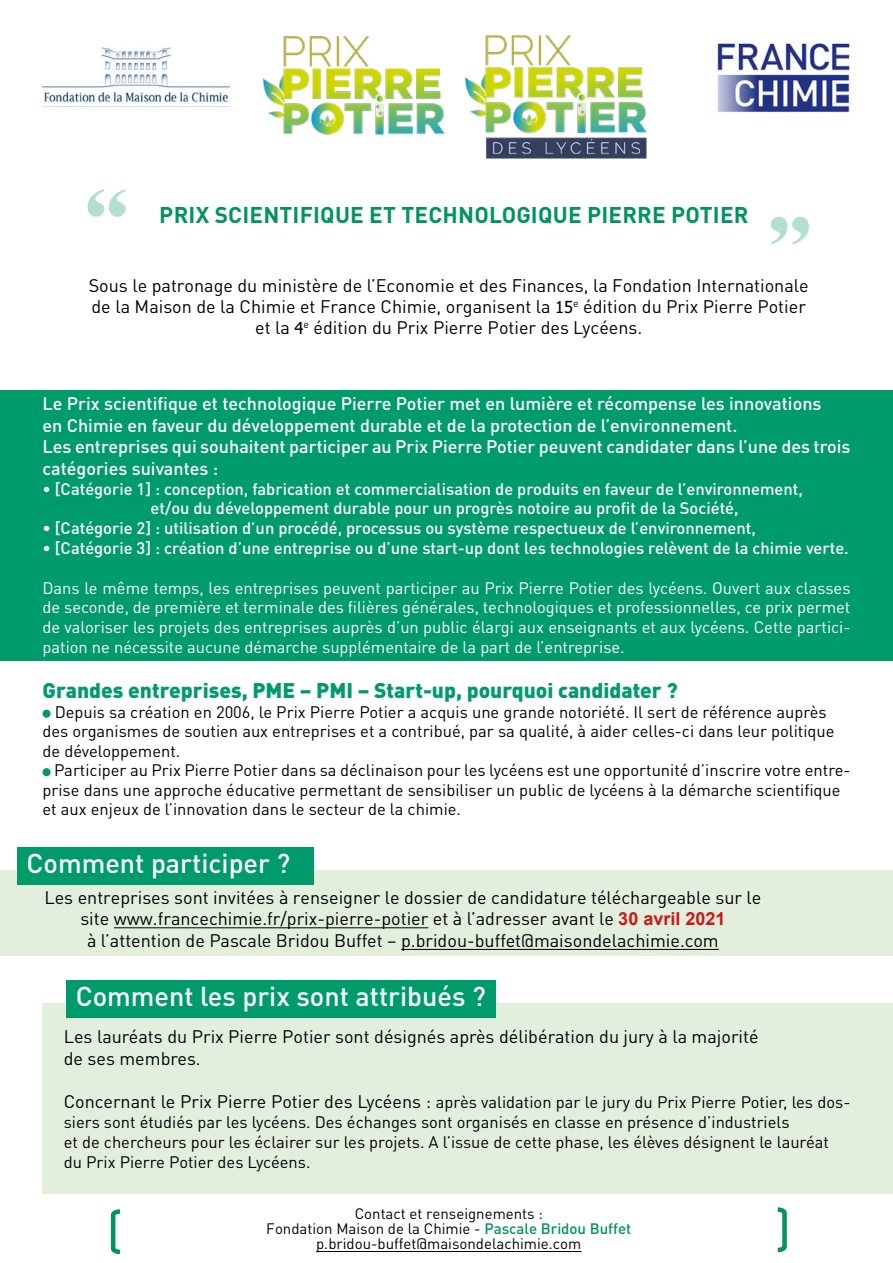
<style>
.page{position:relative;width:893px;height:1263px;background:#fff}
.page>*{position:absolute;margin:0;border:0;box-sizing:border-box;transform-origin:0 0}
.t1{font:500 27px "DIN Pro";color:#fff}
.t2{font:700 22.5px "DIN Pro";letter-spacing:.01em;color:#00945e}
.t3{font:900 21px "DIN Pro";color:#009b6b}
.t4{font:18px/21.6px "DIN Pro";color:#000;text-align:center}
.t5{font:500 18px/21.6px "DIN Pro";color:#fff}
.t6{font:16.5px/19.5px "DIN Pro";color:#000}
.t7{font:16.5px/19.8px "DIN Pro";color:#fff;text-align:justify}
.t8{font:500 16.5px/19.8px "DIN Pro";color:#fff}
.t9{font:15px/15px "DIN Pro";color:#000;text-align:center}
.s1{font-family:"Tahoma";font-size:16.5px}
.s2{font-family:"Arial";font-weight:700;color:#cd1719}
.s3{font-size:18px}
.s4{font-weight:500;color:#00945e}
</style>
<div class="page">
<div style="left:0;top:390px;width:893px;height:270px;background:#009b6b"></div>
<div style="left:43px;top:1003px;width:850px;height:191px;background:#e2efdd"></div>
<div style="left:0;top:870px;width:893px;height:86px;background:#e2efdd"></div>
<hr style="left:401px;top:949px;width:318px;height:1px;background:#000">
<hr style="left:114px;top:927px;width:314px;height:1px;background:#000">
<img style="left:717px;top:43px;width:133px;height:70px">
<img style="left:465px;top:34px;width:182px;height:125px">
<img style="left:43px;top:47px;width:187px;height:60px">
<img style="left:263px;top:36px;width:182px;height:99px">
<hr style="left:316px;top:1251px;width:265px;height:1px;background:#000">
<svg style="left:110px;top:1209px;width:10px;height:46px"></svg>
<svg style="left:777px;top:1207px;width:10px;height:46px"></svg>
<div style="left:17px;top:847px;width:296px;height:37px;background:#009b6b"></div>
<div style="left:66px;top:980px;width:429px;height:37px;background:#009b6b"></div>
<div style="left:43px;top:710px;width:8px;height:8px;background:#096;border-radius:50%"></div>
<div style="left:43px;top:768px;width:8px;height:8px;background:#096;border-radius:50%"></div>
<svg style="left:88px;top:189px;width:38px;height:28px"></svg>
<svg style="left:770px;top:217px;width:39px;height:27px"></svg>
<h2 class="t2" style="left:159px;top:200px;width:591px">PRIX SCIENTIFIQUE ET TECHNOLOGIQUE PIERRE POTIER</h2>
<p class="t4" style="left:89px;top:274px;width:722px;line-height:20.9px">Sous le patronage du ministère de l’Economie et des Finances, la Fondation Internationale de la Maison de la Chimie et France Chimie, organisent la <span class="s1">15</span><sup>e</sup> édition du Prix Pierre Potier et la <span class="s1">4</span><sup>e</sup> édition du Prix Pierre Potier des Lycéens.</p>
<p class="t5" style="left:43px;top:392px;width:809px">Le Prix scientifique et technologique Pierre Potier met en lumière et récompense les innovations<br>en Chimie en faveur du développement durable et de la protection de l’environnement.<br>Les entreprises qui souhaitent participer au Prix Pierre Potier peuvent candidater dans l’une des trois catégories suivantes :</p>
<p class="t8" style="left:151px;top:478px;width:654px;text-indent:-108px">• [Catégorie 1] : conception, fabrication et commercialisation de produits en faveur de l’environnement, et/ou du développement durable pour un progrès notoire au profit de la Société,</p>
<p class="t8" style="left:43px;top:518px;width:715px">• [Catégorie 2] : utilisation d’un procédé, processus ou système respectueux de l’environnement,</p>
<p class="t8" style="left:43px;top:537px;width:808px">• [Catégorie 3] : création d’une entreprise ou d’une start-up dont les technologies relèvent de la chimie verte.</p>
<p class="t7" style="left:43px;top:577px;width:809px">Dans le même temps, les entreprises peuvent participer au Prix Pierre Potier des lycéens. Ouvert aux classes de seconde, de première et terminale des filières générales, technologiques et professionnelles, ce prix permet de valoriser les projets des entreprises auprès d’un public élargi aux enseignants et aux lycéens. Cette partici&shy;pation ne nécessite aucune démarche supplémentaire de la part de l’entreprise.</p>
<p class="t3" style="left:43px;top:676px;width:637px">Grandes entreprises, PME – PMI – Start-up, pourquoi candidater ?</p>
<p class="t6" style="left:43px;top:701px;width:794px;text-indent:12px">Depuis sa création en 2006, le Prix Pierre Potier a acquis une grande notoriété. Il sert de référence auprès des organismes de soutien aux entreprises et a contribué, par sa qualité, à aider celles-ci dans leur politique de développement.</p>
<p class="t6" style="left:43px;top:760px;width:809px;text-indent:12px">Participer au Prix Pierre Potier dans sa déclinaison pour les lycéens est une opportunité d’inscrire votre entre&shy;prise dans une approche éducative permettant de sensibiliser un public de lycéens à la démarche scientifique et aux enjeux de l’innovation dans le secteur de la chimie.</p>
<h1 class="t1" style="left:27px;top:845px;width:265px">Comment participer ?</h1>
<p class="t4" style="left:44px;top:885px;width:718px">Les entreprises sont invitées à renseigner le dossier de candidature téléchargeable sur le site www.francechimie.fr/prix-pierre-potier et à l’adresser avant le <span class="s2">30 avril 2021<br></span>à l’attention de Pascale Bridou Buffet – p.bridou-buffet@maisondelachimie.com</p>
<h1 class="t1" style="left:76px;top:978px;width:411px">Comment les prix sont attribués ?</h1>
<p class="t4" style="left:64px;top:1025px;width:696px;text-align:left">Les lauréats du Prix Pierre Potier sont désignés après délibération du jury à la majorité de ses membres.</p>
<p class="t6" style="left:64px;top:1092px;width:788px"><span class="s3">Concernant le Prix Pierre Potier des Lycéens :</span> après validation par le jury du Prix Pierre Potier, les dos&shy;siers sont étudiés par les lycéens. Des échanges sont organisés en classe en présence d’industriels<br>et de chercheurs pour les éclairer sur les projets. A l’issue de cette phase, les élèves désignent le lauréat du Prix Pierre Potier des Lycéens.</p>
<p class="t9" style="left:266px;top:1206px;width:366px">Contact et renseignements :<br>Fondation Maison de la Chimie - <span class="s4">Pascale Bridou Buffet </span>p.bridou-buffet@maisondelachimie.com</p>
</div>
